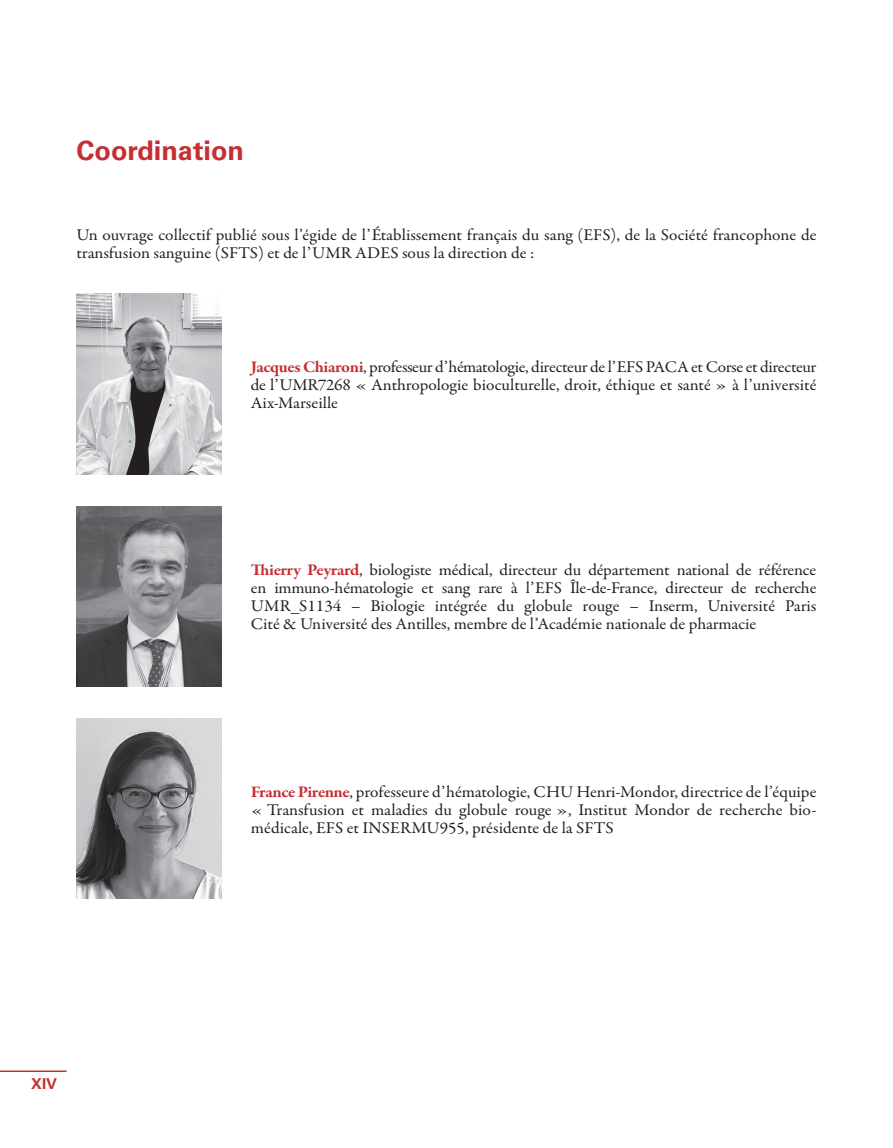
<style>
.page{position:relative;width:893px;height:1148px;background:#fff}
.page>*{position:absolute;margin:0;border:0;box-sizing:border-box;transform-origin:0 0}
.t1{font:700 27px "Univers LT Std";color:#c52e32}
.t2{font:16.5px/18px "Garamond Premr Pro";color:#231f20;text-align:justify;scale:1.05 1}
.t3{font:700 15px "Univers LT Std";color:#c52e32}
.s1{font-weight:700;color:#c52e32}
</style>
<div class="page">
<img style="left:77px;top:294px;width:144px;height:181px">
<img style="left:77px;top:506px;width:144px;height:181px">
<img style="left:77px;top:718px;width:144px;height:181px">
<hr style="left:0;top:1070px;width:67px;height:2px;background:#c52e32">
<h1 class="t1" style="left:76px;top:135px;width:169px">Coordination</h1>
<p class="t2" style="left:77px;top:226px;width:706px">Un ouvrage collectif publié sous l’égide de l’Établissement français du sang (EFS), de la Société francophone de transfusion sanguine (SFTS) et de l’UMR ADES sous la direction de :</p>
<p class="t2" style="left:251px;top:358px;width:540px"><span class="s1">Jacques Chiaroni</span>, professeur d’hématologie, directeur de l’EFS PACA et Corse et directeur de l’UMR7268 « Anthropologie bioculturelle, droit, éthique et santé » à l’université Aix-Marseille</p>
<p class="t2" style="left:251px;top:562px;width:540px"><span class="s1">Thierry Peyrard</span>, biologiste médical, directeur du département national de référence en immuno-hématologie et sang rare à l’EFS Île-de-France, directeur de recherche UMR_S1134 – Biologie intégrée du globule rouge – Inserm, Université Paris Cité &amp; Université des Antilles, membre de l’Académie nationale de pharmacie</p>
<p class="t2" style="left:251px;top:783px;width:540px"><span class="s1">France Pirenne</span>, professeure d’hématologie, CHU Henri-Mondor, directrice de l’équipe « Transfusion et maladies du globule rouge », Institut Mondor de recherche bio&shy;médicale, EFS et INSERMU955, présidente de la SFTS</p>
<p class="t3" style="left:31px;top:1075px;width:27px">XIV</p>
</div>
